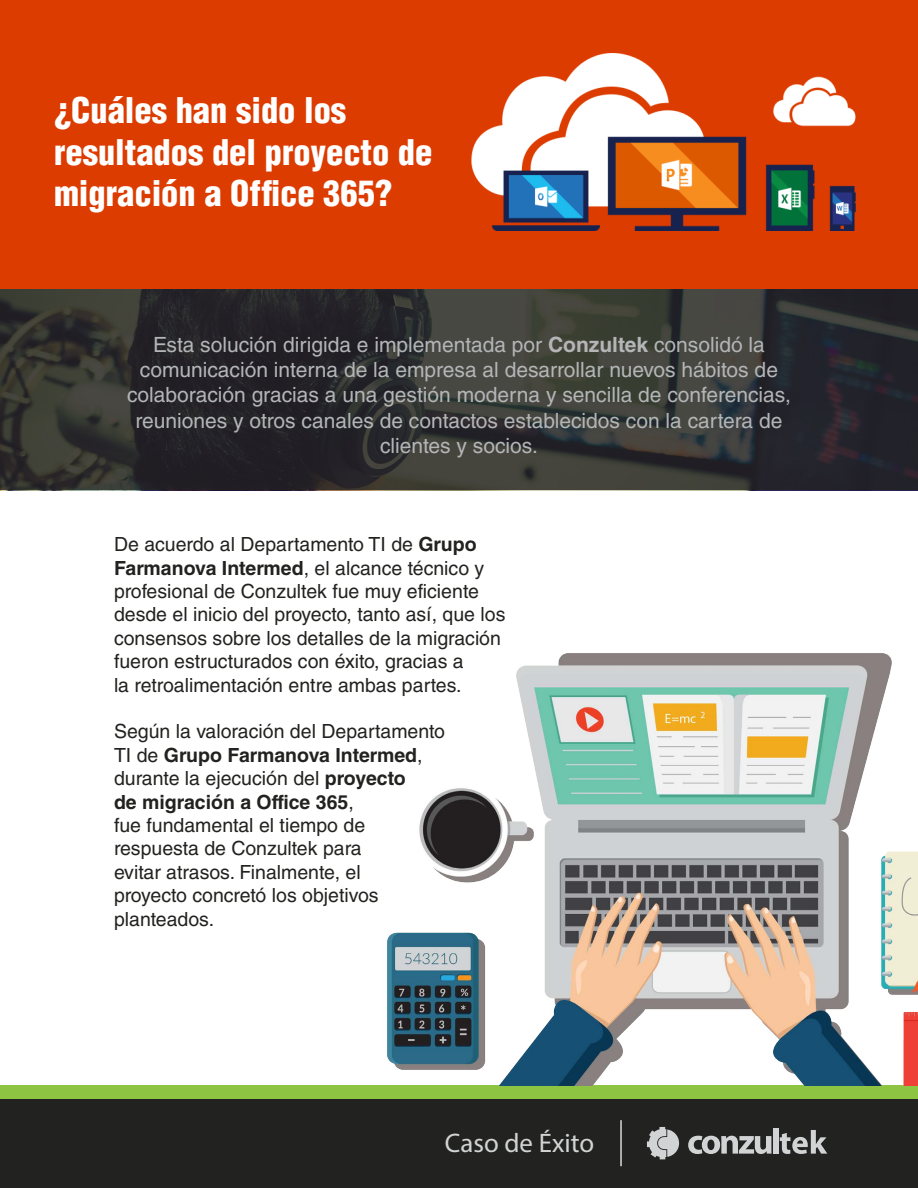
<style>
.page{position:relative;width:918px;height:1188px;background:#fff}
.page>*{position:absolute;margin:0;border:0;box-sizing:border-box;transform-origin:0 0}
.t1{font:900 condensed 34.5px/41.4px "Helvetica LT Std";color:#fff}
.t2{font:26.85px "Myriad Pro";color:#d1d3d4}
.t3{font:21px/25.2px "Helvetica LT Std";color:#b3b5b7;text-align:center}
.t4{font:19.5px/23.4px "Helvetica LT Std";color:#222220}
.s1{font-weight:700}
</style>
<div class="page">
<div style="left:0;top:1098px;width:918px;height:90px;background:#222220"></div>
<div style="left:0;top:1085px;width:918px;height:13px;background:#8dc442"></div>
<svg style="left:647px;top:1127px;width:33px;height:32px"></svg>
<svg style="left:688px;top:1136px;width:84px;height:18px"></svg>
<div style="left:774px;top:1128px;width:5px;height:26px;background:#d1d3d4"></div>
<svg style="left:780px;top:1130px;width:47px;height:24px"></svg>
<hr style="left:620px;top:1120px;width:2px;height:46px;background:#d1d3d4">
<img style="left:0;top:0;width:918px;height:490px">
<svg style="left:1px;top:289px;width:917px;height:201px;background:#303130"></svg>
<img style="left:387px;top:653px;width:531px;height:432px">
<h1 class="t1" style="left:54px;top:90px;width:380px">¿Cuáles han sido los resultados del proyecto de migración a Office 365?</h1>
<p class="t3" style="left:127px;top:332px;width:665px">Esta solución dirigida e implementada por <span class="s1">Conzultek</span> consolidó la comunicación interna de la empresa al desarrollar nuevos hábitos de colaboración gracias a una gestión moderna y sencilla de conferencias, reuniones y otros canales de contactos establecidos con la cartera de clientes y socios.</p>
<p class="t4" style="left:114px;top:533px;width:393px">De acuerdo al Departamento TI de <span class="s1">Grupo Farmanova Intermed</span>, el alcance técnico y profesional de Conzultek fue muy eficiente desde el inicio del proyecto, tanto así, que los consensos sobre los detalles de la migración fueron estructurados con éxito, gracias a<br>la retroalimentación entre ambas partes.</p>
<p class="t4" style="left:114px;top:720px;width:333px">Según la valoración del Departamento<br>TI de <span class="s1">Grupo Farmanova Intermed</span>, durante la ejecución del <span class="s1">proyecto<br>de migración a Office 365</span>,<br>fue fundamental el tiempo de respuesta de Conzultek para<br>evitar atrasos. Finalmente, el<br>proyecto concretó los objetivos planteados.</p>
<h2 class="t2" style="left:445px;top:1126px;width:151px">Caso de Éxito</h2>
</div>
